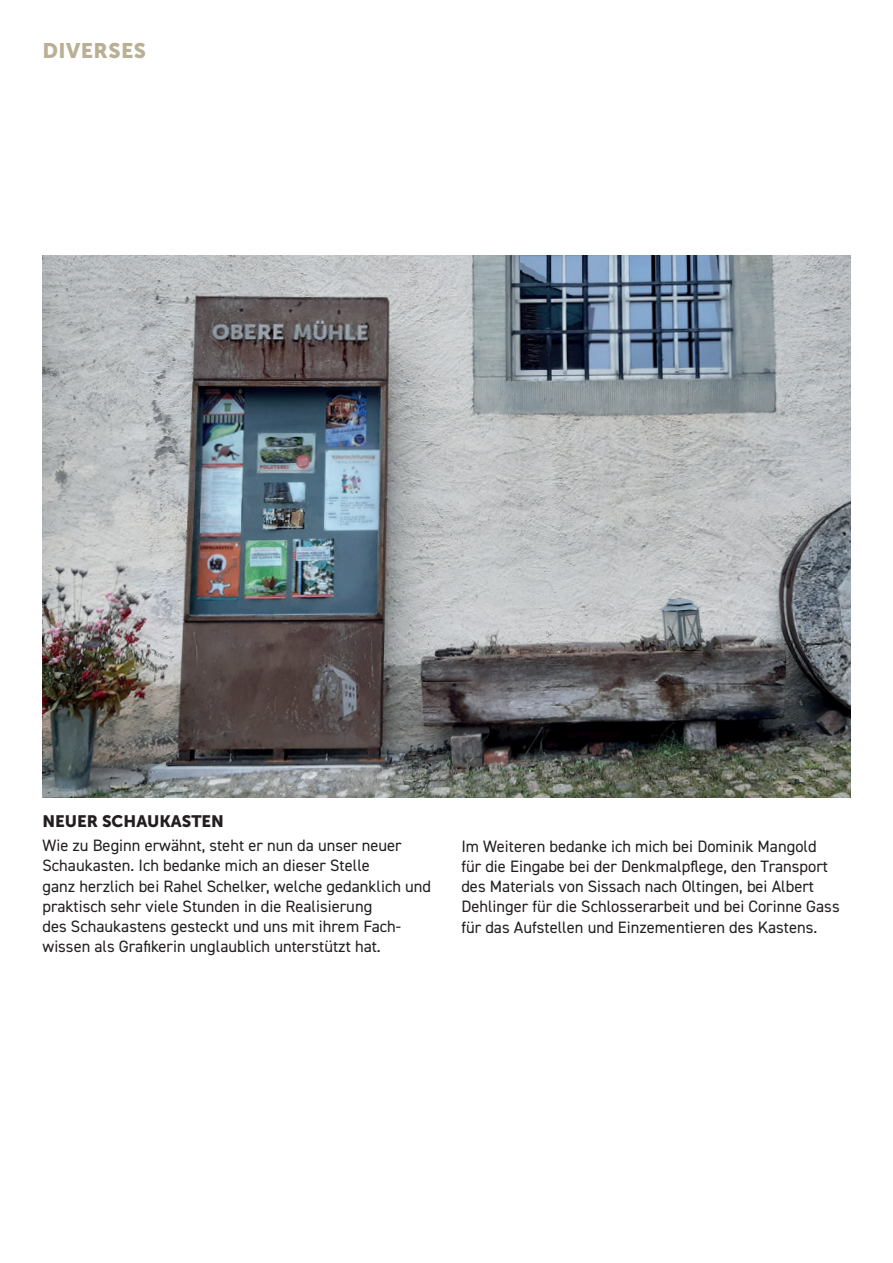
<style>
.page{position:relative;width:893px;height:1263px;background:#fff}
.page>*{position:absolute;margin:0;border:0;box-sizing:border-box;transform-origin:0 0}
.t1{font:21px "Museo Sans 900";letter-spacing:.02em;color:#b9af95}
.t2{font:16.5px/20.2px "DIN2014";color:#231f20}
.t3{font:16.5px "Museo Sans 900";color:#231f20}
</style>
<div class="page">
<img style="left:43px;top:255px;width:807px;height:542px">
<p class="t1" style="left:43px;top:39px;width:105px">DIVERSES</p>
<p class="t3" style="left:43px;top:811px;width:183px">NEUER SCHAUKASTEN</p>
<p class="t2" style="left:43px;top:835px;width:390px">Wie zu Beginn erwähnt, steht er nun da unser neuer Schaukasten. Ich bedanke mich an dieser Stelle<br>ganz herzlich bei Rahel Schelker, welche gedanklich und praktisch sehr viele Stunden in die Realisierung<br>des Schaukastens gesteckt und uns mit ihrem Fach&shy;wissen als Grafikerin unglaublich unterstützt hat.</p>
<p class="t2" style="left:461px;top:835px;width:380px">Im Weiteren bedanke ich mich bei Dominik Mangold für die Eingabe bei der Denkmalpflege, den Transport des Materials von Sissach nach Oltingen, bei Albert Dehlinger für die Schlosserarbeit und bei Corinne Gass für das Aufstellen und Einzementieren des Kastens.</p>
</div>
